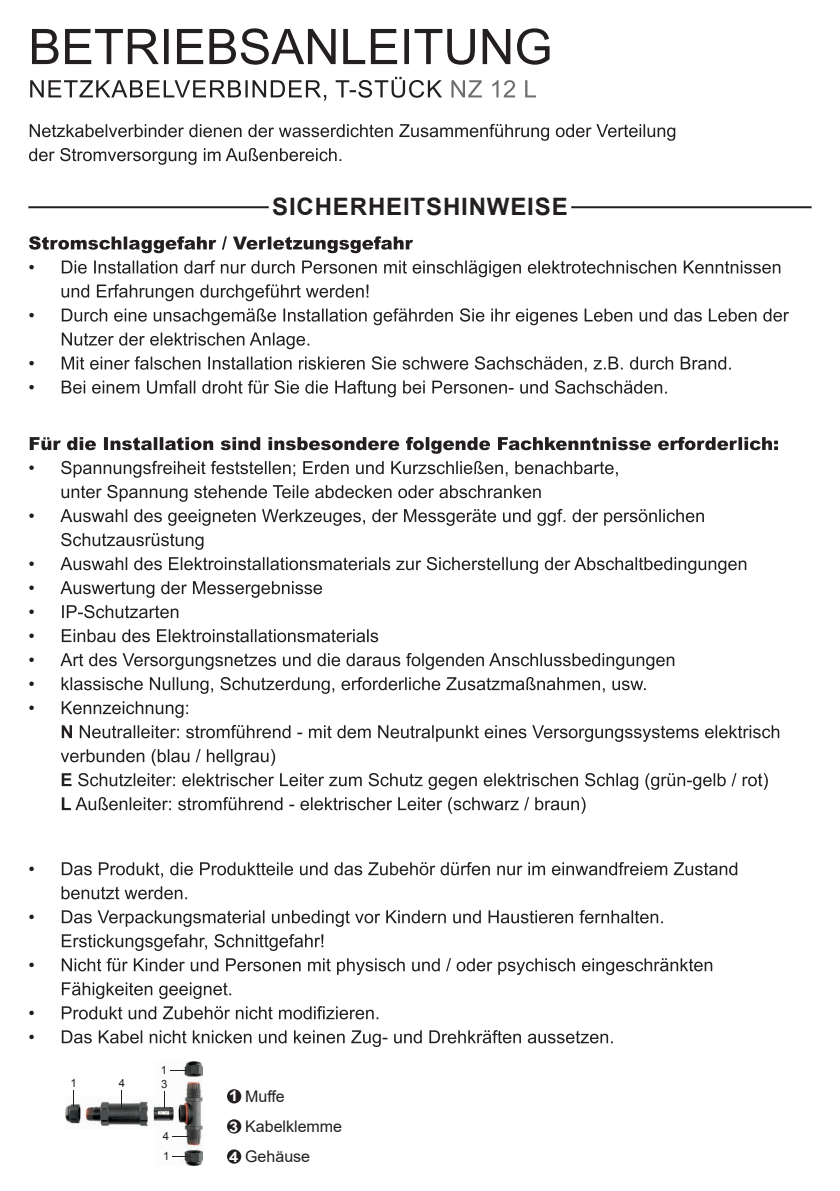
<style>
.page{position:relative;width:840px;height:1191px;background:#fff}
.page>*{position:absolute;margin:0;border:0;box-sizing:border-box;transform-origin:0 0}
.t1{font:700 24px "Arial";letter-spacing:.035em;color:#231f20}
.t2{font:16px/30.2px "Arial";color:#231f20}
.t3{font:700 14.2px "Arial";color:#231f20}
.t4{font:11.4px "Arial";color:#231f20}
.s1{font-weight:700;font-size:14.6px;color:#fff}
</style>
<div class="page">
<svg style="left:32px;top:28px;width:517px;height:37px"></svg>
<svg style="left:451px;top:80px;width:84px;height:17px"></svg>
<svg style="left:30px;top:77px;width:412px;height:24px"></svg>
<svg style="left:29px;top:148px;width:312px;height:17px"></svg>
<svg style="left:30px;top:124px;width:645px;height:17px"></svg>
<svg style="left:29px;top:1030px;width:583px;height:17px"></svg>
<svg style="left:29px;top:1006px;width:349px;height:13px"></svg>
<svg style="left:62px;top:982px;width:169px;height:17px"></svg>
<svg style="left:29px;top:958px;width:682px;height:17px"></svg>
<svg style="left:62px;top:934px;width:261px;height:17px"></svg>
<svg style="left:29px;top:910px;width:633px;height:17px"></svg>
<svg style="left:62px;top:886px;width:125px;height:13px"></svg>
<svg style="left:29px;top:862px;width:707px;height:15px"></svg>
<svg style="left:62px;top:797px;width:523px;height:17px"></svg>
<svg style="left:62px;top:773px;width:705px;height:17px"></svg>
<svg style="left:61px;top:749px;width:214px;height:17px"></svg>
<svg style="left:62px;top:725px;width:716px;height:17px"></svg>
<svg style="left:29px;top:701px;width:159px;height:17px"></svg>
<svg style="left:29px;top:677px;width:616px;height:17px"></svg>
<svg style="left:29px;top:653px;width:645px;height:17px"></svg>
<svg style="left:29px;top:629px;width:349px;height:13px"></svg>
<svg style="left:29px;top:605px;width:149px;height:13px"></svg>
<svg style="left:29px;top:581px;width:293px;height:17px"></svg>
<svg style="left:29px;top:557px;width:716px;height:17px"></svg>
<svg style="left:61px;top:533px;width:142px;height:17px"></svg>
<svg style="left:29px;top:509px;width:674px;height:17px"></svg>
<svg style="left:61px;top:485px;width:479px;height:17px"></svg>
<svg style="left:29px;top:461px;width:588px;height:17px"></svg>
<svg style="left:30px;top:437px;width:747px;height:17px"></svg>
<svg style="left:29px;top:380px;width:637px;height:17px"></svg>
<svg style="left:29px;top:356px;width:701px;height:16px"></svg>
<svg style="left:62px;top:332px;width:247px;height:17px"></svg>
<svg style="left:29px;top:308px;width:759px;height:17px"></svg>
<svg style="left:61px;top:284px;width:307px;height:17px"></svg>
<svg style="left:29px;top:260px;width:751px;height:17px"></svg>
<svg style="left:29px;top:236px;width:384px;height:17px"></svg>
<div style="left:227px;top:1089px;width:14px;height:14px;background:#231f20;border-radius:50%"></div>
<div style="left:227px;top:1119px;width:14px;height:14px;background:#231f20;border-radius:50%"></div>
<div style="left:227px;top:1149px;width:14px;height:14px;background:#231f20;border-radius:50%"></div>
<hr style="left:571px;top:206px;width:240px;height:2px;background:#231f20">
<hr style="left:28px;top:206px;width:240px;height:2px;background:#231f20">
<svg style="left:65px;top:1061px;width:138px;height:105px"></svg>
<h1 class="t1" style="left:272px;top:190px;width:297px">Sicherheitshinweise</h1>
<p class="t3" style="left:262px;top:198px;width:224px">Bestimmungsgemäßer Gebrauch</p>
<p class="t4" style="left:70px;top:1076px;width:8px">1</p>
<p class="t4" style="left:161px;top:1062px;width:8px">1</p>
<p class="t4" style="left:119px;top:1076px;width:8px">4</p>
<p class="t4" style="left:161px;top:1076px;width:8px">3</p>
<p class="t4" style="left:163px;top:1129px;width:8px">4</p>
<p class="t4" style="left:163px;top:1148px;width:8px">1</p>
<p class="t2" style="left:229px;top:1081px;width:114px"><span class="s1">1</span> Muffe<br><span class="s1">3</span> Kabelklemme<br><span class="s1">4</span> Gehäuse</p>
</div>
